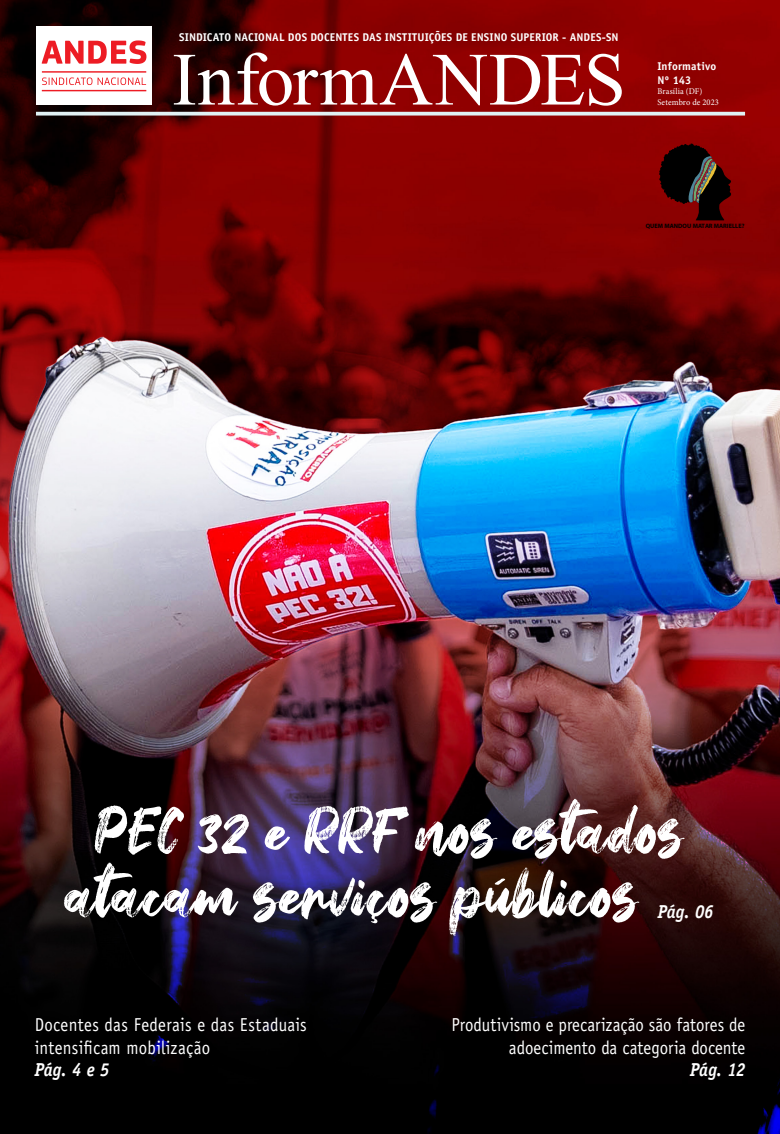
<style>
.page{position:relative;width:780px;height:1134px;background:#fff}
.page>*{position:absolute;margin:0;border:0;box-sizing:border-box;transform-origin:0 0}
.t1{font:75px "Times New Roman";color:#fff}
.t2{font:61.25px/63.8px "Hey October";letter-spacing:.02em;color:#fff}
.CHAMADA_DE_CAPA{font:18.75px/22.5px "Officina Sans Std";letter-spacing:.01em;color:#fff;scale:.9 1}
.CHAMADA_DE_CAPA-2{font:italic 700 18.75px "Officina Serif Std";letter-spacing:-.02em;color:#fff;scale:.9 1}
.t3{font:700 11.25px/13.5px "Officina Sans Std";letter-spacing:.01em;color:#fff}
.t4{font:8.75px/10.5px "Minion Pro";letter-spacing:.015em;color:#fff;scale:.96 1}
.t5{font:700 6.25px "Myriad Pro";color:#000}
</style>
<div class="page">
<img style="left:0;top:0;width:780px;height:1134px">
<svg style="left:36px;top:112px;width:709px;height:4px;background:#d3d6d9"></svg>
<svg style="left:659px;top:144px;width:72px;height:76px;background:#3d0d0b"></svg>
<div style="left:36px;top:27px;width:116px;height:78px;background:#fff"></div>
<svg style="left:42px;top:40px;width:104px;height:24px"></svg>
<svg style="left:42px;top:71px;width:104px;height:20px"></svg>
<p class="t3" style="left:179px;top:30px;width:441px">SINDICATO NACIONAL DOS DOCENTES DAS INSTITUIÇÕES DE ENSINO SUPERIOR - ANDES-SN</p>
<p class="t1" style="left:172px;top:27px;width:455px">InformANDES</p>
<p class="t3" style="left:657px;top:59px;width:60px">Informativo<br>Nº 143</p>
<p class="t4" style="left:657px;top:86px;width:66px">Brasília (DF)<br>Setembro de 2023</p>
<p class="t5" style="left:645px;top:222px;width:100px">QUEM MANDOU MATAR MARIELLE?</p>
<p class="t2" style="left:65px;top:808px;width:620px;text-indent:30px">PEC 32 e RRF nos estados atacam serviços públicos</p>
<p class="CHAMADA_DE_CAPA-2" style="left:657px;top:900px;width:64px">Pág. 06</p>
<p class="CHAMADA_DE_CAPA" style="left:35px;top:1014px;width:304px">Docentes das Federais e das Estaduais intensificam mobilização</p>
<p class="CHAMADA_DE_CAPA-2" style="left:35px;top:1059px;width:85px">Pág. 4 e 5</p>
<p class="CHAMADA_DE_CAPA" style="left:451px;top:1014px;width:328px;text-align:right">Produtivismo e precarização são fatores de adoecimento da categoria docente</p>
<p class="CHAMADA_DE_CAPA-2" style="left:690px;top:1059px;width:63px">Pág. 12</p>
</div>
